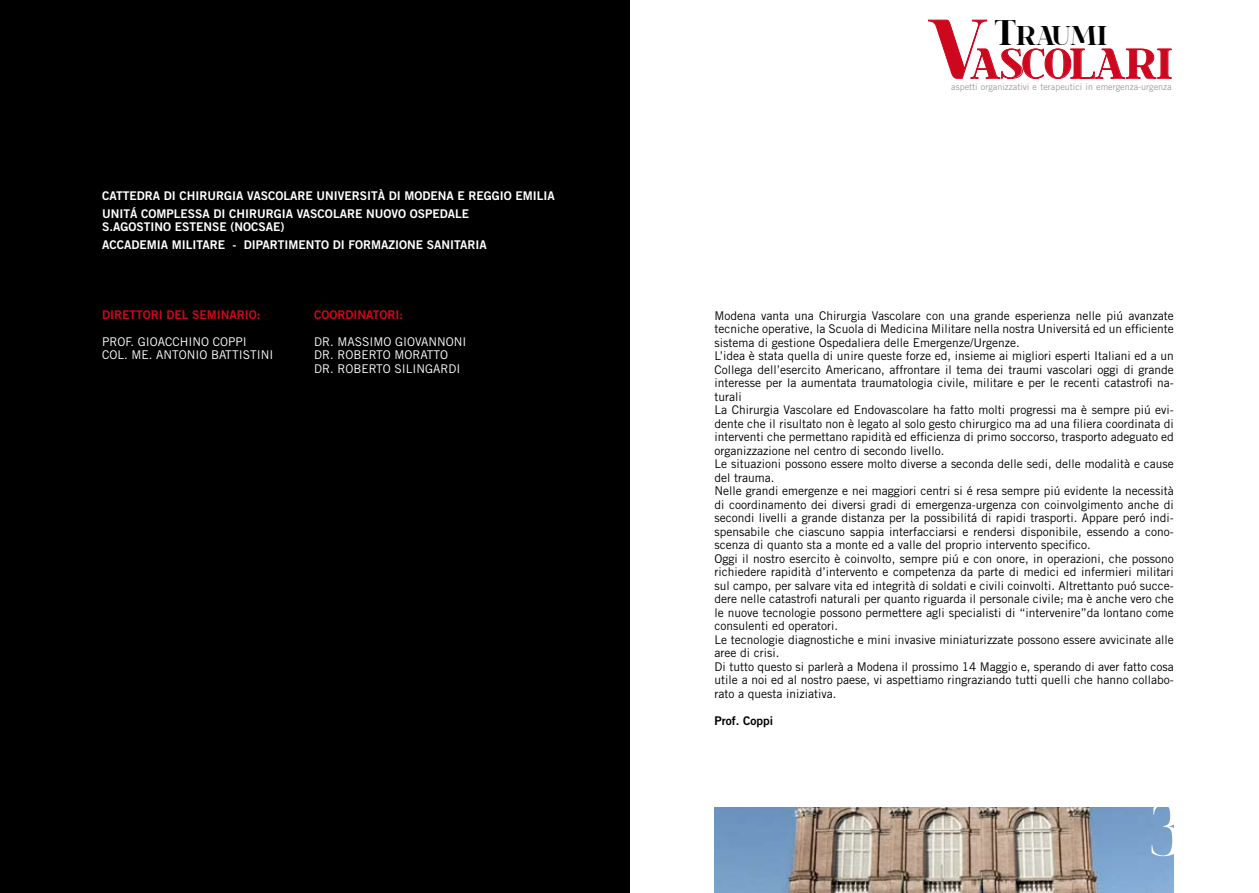
<style>
.page{position:relative;width:1259px;height:893px;background:#fff}
.page>*{position:absolute;margin:0;border:0;box-sizing:border-box;transform-origin:0 0}
.t1{font:700 72.45px "spinwerad";color:#fff}
.t2{font:700 43.8px "spinwerad";color:#cd071e}
.t3{font:700 28.35px "spinwerad";letter-spacing:-.015em;color:#000}
.t4{font:12px/13.5px "Trade Gothic";color:#000}
.t5{font:12px/18px "Trade Gothic Bold Two";color:#fff}
.t6{font:12px/13.5px "Trade Gothic";color:#fff}
.t7{font:12px "Trade Gothic Bold Two";color:#cd071e}
.t8{font:12px "Trade Gothic Bold Two";color:#000}
.t9{font:9px "Trade Gothic";color:#9c9d9f}
.s1{font-size:37.05px}
.s2{font-size:87.6px}
</style>
<div class="page">
<div style="left:0;top:0;width:629px;height:893px;background:#000"></div>
<svg style="left:928px;top:19px;width:244px;height:60px"></svg>
<img style="left:714px;top:808px;width:460px;height:85px">
<p class="t5" style="left:102px;top:186px;width:454px">CATTEDRA DI CHIRURGIA VASCOLARE U NIVERSITÀ DI MODENA E REGGIO EMILIA<br>U NITÁ COMPLESSA DI CHIRURGIA VASCOLARE N UOVO OSP</p>
<p class="t5" style="left:432px;top:204px;width:38px">EDALE</p>
<p class="t5" style="left:102px;top:218px;width:386px">S.AGOSTINO ESTENSE (NOCSAE)<br>ACCADEMIA M ILITARE - DIPARTIMENTO DI FORMAZIONE SANITARIA</p>
<p class="t7" style="left:102px;top:307px;width:160px">DIRETTORI DEL SEMINARIO:</p>
<p class="t6" style="left:102px;top:334px;width:133px">Prof. Gioacchi no Coppi<br>Col. Me. Antoni o Batti</p>
<p class="t6" style="left:243px;top:348px;width:29px">stini</p>
<p class="t7" style="left:314px;top:307px;width:91px">COORDINATORI:</p>
<p class="t6" style="left:314px;top:334px;width:154px">Dr. Massimo GiovannonI<br>Dr . Robert</p>
<p class="t6" style="left:383px;top:348px;width:38px">o Moratt</p>
<p class="t6" style="left:440px;top:348px;width:10px">o</p>
<p class="t6" style="left:314px;top:361px;width:48px">Dr . Robert</p>
<p class="t6" style="left:383px;top:361px;width:18px">o Sili</p>
<p class="t6" style="left:416px;top:361px;width:17px">ngardi</p>
<h3 class="t3" style="left:994px;top:15px;width:114px"><span class="s1">T</span>RAUMI</h3>
<h2 class="t2" style="left:927px;top:33px;width:246px"><span class="s2">V</span>ASCOLARI</h2>
<p class="t9" style="left:951px;top:81px;width:222px">aspetti organizzativi e terapeutici in emergenza-urgenza</p>
<p class="t4" style="left:714px;top:308px;width:461px">Modena vanta una Chirurgia Vascolare con una grande esperienza nelle piú avanzate tecniche operative, la Scuola di Medicina Militare nella nostra U niversitá ed un efficiente sistema di gestione Ospedaliera delle Emergenze/U rgenze.<br>L’idea è stata quella di unire queste forze ed, insieme ai migliori esperti Italiani ed a un Collega dell’esercito Americano, affrontare il tema dei traumi vascolari oggi di grande interesse per la aumentata traumatologia civile, militare e per le recenti catastrofi na&shy;turali<br>La Chirurgia Vascolare ed Endovascolare ha fatto molti progressi ma è sempre piú evi&shy;dente che il risultato non è legato al solo gesto chirurgico ma ad una filiera coordinata di interventi che permettano rapidità ed efficienza di primo soccorso, trasporto adeguato ed organizzazione nel centro di secondo livello.<br>Le situazioni possono essere molto diverse a seconda delle sedi, delle modalità e cause del trauma.<br>Nelle grandi emergenze e nei maggiori centri si é resa sempre piú evidente la necessità di coordinamento dei diversi gradi di emergenza-urgenza con coinvolgimento anche di secondi livelli a grande distanza per la possibilitá di rapidi trasporti. Appare peró indi&shy;spensabile che ciascuno sappia interfacciarsi e rendersi disponibile, essendo a cono&shy;scenza di quanto sta a monte ed a valle del proprio intervento specifico.<br>Oggi il nostro esercito è coinvolto, sempre piú e con onore, in operazioni, che possono richiedere rapidità d’intervento e competenza da parte di medici ed infermieri militari sul campo, per salvare vita ed integrità di soldati e civili coinvolti. Altrettanto puó succe&shy;dere nelle catastrofi naturali per quanto riguarda il personale civile; ma è anche vero che le nuove tecnologie possono permettere agli specialisti di “intervenire”da lontano come consulenti ed operatori.<br>Le tecnologie diagnostiche e mini invasive miniaturizzate possono essere avvicinate alle aree di crisi.<br>Di tutto questo si parlerà a Modena il prossimo 14 Maggio e, sperando di aver fatto cosa utile a noi ed al nostro paese, vi aspettiamo ringraziando tutti quelli che hanno collabo&shy;rato a questa iniziativa.</p>
<p class="t8" style="left:714px;top:713px;width:60px">PROF. COPPI</p>
<h1 class="t1" style="left:1150px;top:780px;width:36px">3</h1>
</div>
